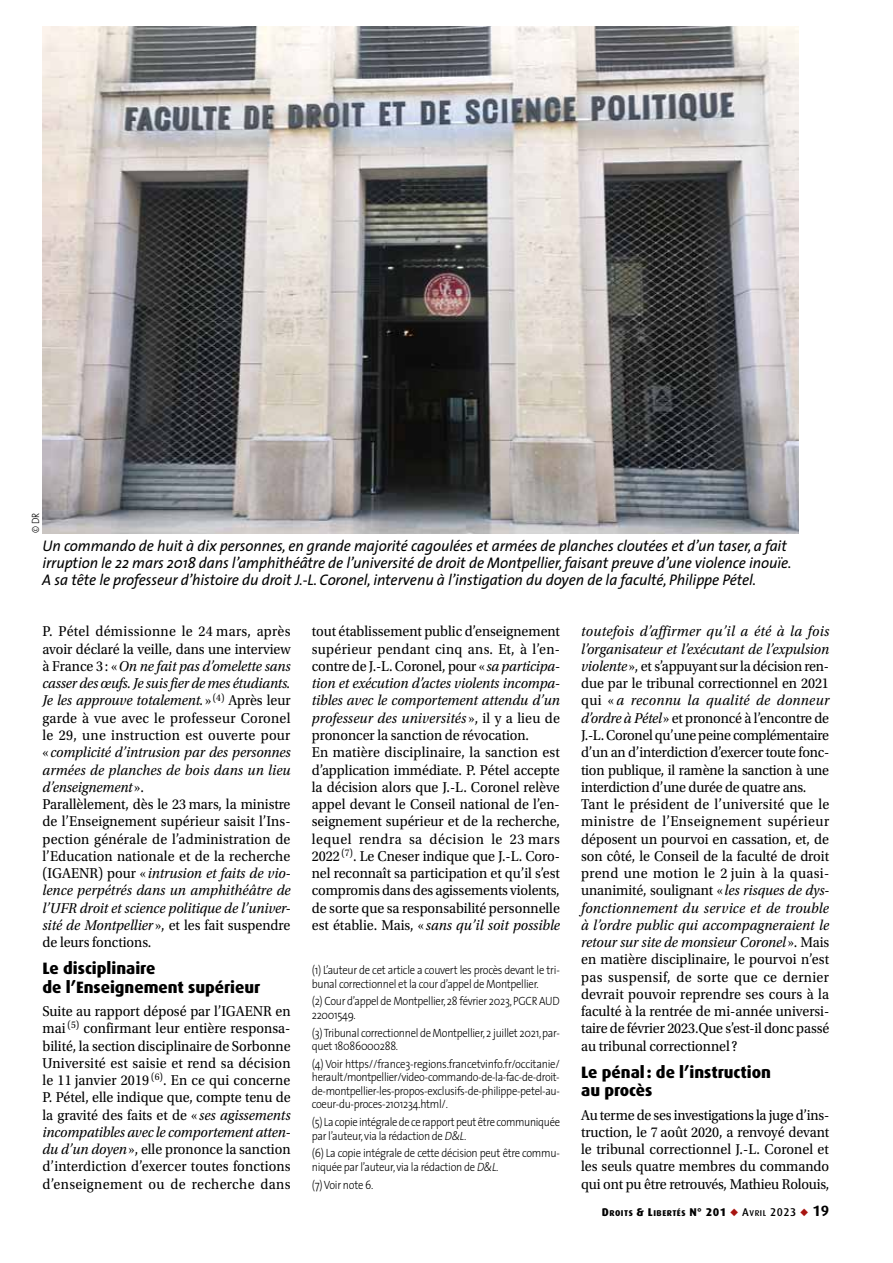
<style>
.page{position:relative;width:893px;height:1263px;background:#fff}
.page>*{position:absolute;margin:0;border:0;box-sizing:border-box;transform-origin:0 0}
.t1{font:800 16.5px/18.8px "Dax";letter-spacing:-.005em;color:#000}
.t2{font:italic 15.45px/17.2px "The Sans";letter-spacing:-.005em;color:#000}
.t3{font:15px/17.2px "Utopia Std";letter-spacing:-.005em;color:#000;scale:.94 1}
.t4{font:300 12px/13.5px "The Sans";letter-spacing:-.025em;color:#000;scale:.89 1}
.t5{font:300 12px/13.5px "The Sans";letter-spacing:-.025em;color:#000;text-align:justify;scale:.9 1}
.t6{font:300 12px/13.5px "The Sans";letter-spacing:-.025em;color:#000;scale:.88 1}
.t7{font:300 10.5px "The Sans";color:#000;scale:.89 1}
.t8{font:800 8.4px "Dax";letter-spacing:.06em;color:#000}
.s1{font-style:italic}
.s2{font-size:11.25px}
.s3{color:#a81511}
.s4{font-weight:500;font-size:11.25px}
.s5{font-weight:500}
.s6{font-weight:700;font-size:15px}
</style>
<div class="page">
<img style="left:43px;top:26px;width:755px;height:507px">
<p class="t7" style="left:27px;top:533px;width:24px;rotate:-90deg">© DR</p>
<p class="t2" style="left:42px;top:536px;width:751px">Un commando de huit à dix personnes, en grande majorité cagoulées et armées de planches cloutées et d’un taser, a fait irruption le 22 mars 2018 dans l’amphithéâtre de l’université de droit de Montpellier,faisant preuve d’une violence inouïe.<br>A sa tête le professeur d’histoire du droit J.-L. Coronel, intervenu à l’instigation du doyen de la faculté, Philippe Pétel.</p>
<p class="t3" style="left:43px;top:623px;width:266px">P. Pétel démissionne le 24 mars, après avoir déclaré la veille, dans une interview à France 3: «<span class="s1">On ne fait pas d’omelette sans casser des œufs. Je suis fier de mes étudiants.<br>Je les approuve totalement.</span> » <sup>(4)</sup> Après leur garde à vue avec le professeur Coronel le 29, une instruction est ouverte pour « <span class="s1">complicité d’intrusion par des personnes armées de planches de bois dans un lieu d’enseignement</span> ».<br>Parallèlement, dès le 23 mars, la ministre de l’Enseignement supérieur saisit l’Ins&shy;pection générale de l’administration de l’Education nationale et de la recherche (IGAENR) pour « <span class="s1">intrusion et faits de vio&shy;lence perpétrés dans un amphithéâtre de l’UFR droit et science politique de l’univer&shy;sité de Montpellier</span> », et les fait suspendre de leurs fonctions.</p>
<p class="t1" style="left:43px;top:959px;width:219px">Le disciplinaire<br>de l’Enseignement supérieur</p>
<p class="t3" style="left:43px;top:1003px;width:265px;text-align:justify">Suite au rapport déposé par l’IGAENR en mai <sup>(5)</sup> confirmant leur entière responsa&shy;bilité, la section disciplinaire de Sorbonne Université est saisie et rend sa décision le 11 janvier 2019 <sup>(6)</sup>. En ce qui concerne P. Pétel, elle indique que, compte tenu de la gravité des faits et de « <span class="s1">ses agissements incompatibles avec le comportement atten&shy;du d’un doyen</span>», elle prononce la sanction d’interdiction d’exercer toutes fonctions d’enseignement ou de recherche dans</p>
<p class="t3" style="left:312px;top:623px;width:266px">tout établissement public d’enseignement supérieur pendant cinq ans. Et, à l’en&shy;contre de J.-L. Coronel, pour «<span class="s1">sa participa&shy;tion et exécution d’actes violents incompa&shy;tibles avec le comportement attendu d’un professeur des universités</span> », il y a lieu de prononcer la sanction de révocation.<br>En matière disciplinaire, la sanction est d’application immédiate. P. Pétel accepte la décision alors que J.-L. Coronel relève appel devant le Conseil national de l’en&shy;seignement supérieur et de la recherche, lequel rendra sa décision le 23 mars 2022 <sup>(7)</sup>. Le Cneser indique que J.-L. Coro&shy;nel reconnaît sa participation et qu’il s’est compromis dans des agissements violents, de sorte que sa responsabilité personnelle est établie. Mais, « <span class="s1">sans qu’il soit possible</span></p>
<p class="t4" style="left:312px;top:963px;width:280px">(1) L’auteur de cet article a couvert les procès devant le tri&shy;bunal correctionnel et la cour d’appel de Montpellier.</p>
<p class="t4" style="left:312px;top:994px;width:280px">(2) Cour d’appel de Montpellier, 28 février 2023, PGCR AU D<br>22001549.</p>
<p class="t4" style="left:312px;top:1025px;width:280px">(3) Tribunal correctionnel de Montpellier, 2 juillet 2021, par&shy;quet 18086000288.</p>
<p class="t5" style="left:312px;top:1056px;width:277px">(4) Voir https//france3-regions.francetvinfo.fr/occitanie/ herault/montpellier/video-commando-de-la-fac-de-droit&shy;de-montpellier-les-propos-exclusifs-de-philippe-petel-au&shy;coeur-du-proces-2101234.html/.</p>
<p class="t6" style="left:312px;top:1115px;width:284px">(5) La copie intégrale de ce rapport peut être communiquée par l’auteur, via la rédaction de <span class="s1">D&amp;L</span>.</p>
<p class="t4" style="left:312px;top:1146px;width:280px">(6) La copie intégrale de cette décision peut être commu&shy;niquée par l’auteur, via la rédaction de <span class="s1">D&amp;L</span>.</p>
<p class="t4" style="left:312px;top:1177px;width:71px">(7) Voir note 6.</p>
<p class="t3" style="left:581px;top:623px;width:266px"><span class="s1">toutefois d’affirmer qu’il a été à la fois l’organisateur et l’exécutant de l’expulsion violente</span> », et s’appuyant sur la décision ren&shy;due par le tribunal correctionnel en 2021 qui « <span class="s1">a reconnu la qualité de donneur d’ordre à Pétel</span>» et prononcé à l’encontre de J.-L. Coronel qu’une peine complémentaire d’un an d’interdiction d’exercer toute fonc&shy;tion publique, il ramène la sanction à une interdiction d’une durée de quatre ans.<br>Tant le président de l’université que le ministre de l’Enseignement supérieur déposent un pourvoi en cassation, et, de son côté, le Conseil de la faculté de droit prend une motion le 2 juin à la quasi&shy;unanimité, soulignant « <span class="s1">les risques de dys&shy;fonctionnement du service et de trouble à l’ordre public qui accompagneraient le retour sur site de monsieur Coronel</span> ». Mais en matière disciplinaire, le pourvoi n’est pas suspensif, de sorte que ce dernier devrait pouvoir reprendre ses cours à la faculté à la rentrée de mi-année universi&shy;taire de février 2023.Que s’est-il donc passé au tribunal correctionnel ?</p>
<p class="t1" style="left:581px;top:1062px;width:191px">Le pénal: de l’instruction au procès</p>
<p class="t3" style="left:581px;top:1106px;width:265px;text-align:justify">Au terme de ses investigations la juge d’ins&shy;truction, le 7 août 2020, a renvoyé devant le tribunal correctionnel J.-L. Coronel et les seuls quatre membres du commando qui ont pu être retrouvés, Mathieu Rolouis,</p>
<p class="t8" style="left:602px;top:1208px;width:229px"><span class="s2">D</span>ROITS <span class="s2">&amp; L</span>IBERTÉS <span class="s2">N° 201</span> <span class="s3">◆</span> <span class="s4">A</span><span class="s5">vril</span> <span class="s4">2023</span> <span class="s3">◆</span> <span class="s6">19</span></p>
</div>
